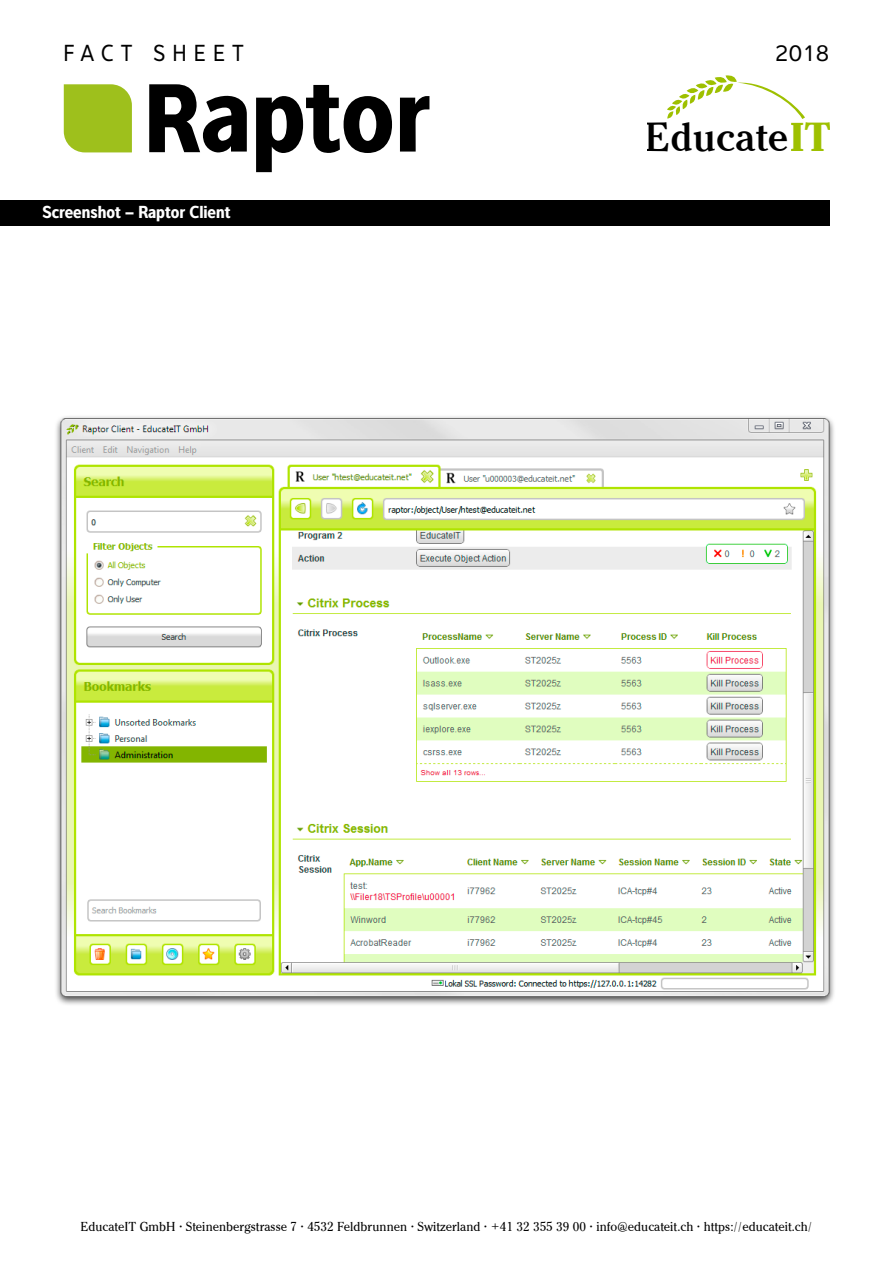
<style>
.page{position:relative;width:893px;height:1263px;background:#fff}
.page>*{position:absolute;margin:0;border:0;box-sizing:border-box;transform-origin:0 0}
.t1{font:500 42.15px "Criterion";color:#000}
.t2{font:24px "Interval Pro Cond";letter-spacing:.32em;color:#000}
.t3{font:24px "Interval Pro";color:#000}
.Section_Title{font:18px "Interval Pro Bold Cond";color:#fff}
.t4{font:13.5px "Criterion";color:#000}
.s1{font-weight:800;color:#9ec000}
</style>
<div class="page">
<svg style="left:149px;top:84px;width:98px;height:68px"></svg>
<svg style="left:256px;top:85px;width:136px;height:87px"></svg>
<svg style="left:400px;top:96px;width:29px;height:56px"></svg>
<div style="left:64px;top:84px;width:68px;height:68px;background:#9ec01c"></div>
<svg style="left:667px;top:75px;width:138px;height:44px"></svg>
<img style="left:56px;top:416px;width:778px;height:589px">
<div style="left:0;top:200px;width:829px;height:26px;background:#000"></div>
<h2 class="t2" style="left:64px;top:35px;width:181px">FACT SHEET</h2>
<p class="Section_Title" style="left:43px;top:197px;width:190px">Screenshot – Raptor Client</p>
<h2 class="t3" style="left:775px;top:35px;width:55px">2018</h2>
<h1 class="t1" style="left:645px;top:112px;width:188px">Educate<span class="s1">IT</span></h1>
<p class="t4" style="left:81px;top:1218px;width:733px">EducateIT GmbH • Steinenbergstrasse 7 • 4532 Feldbrunnen • Switzerland • +41 32 355 39 00 • info@educateit.ch • https://educateit.ch/</p>
</div>
